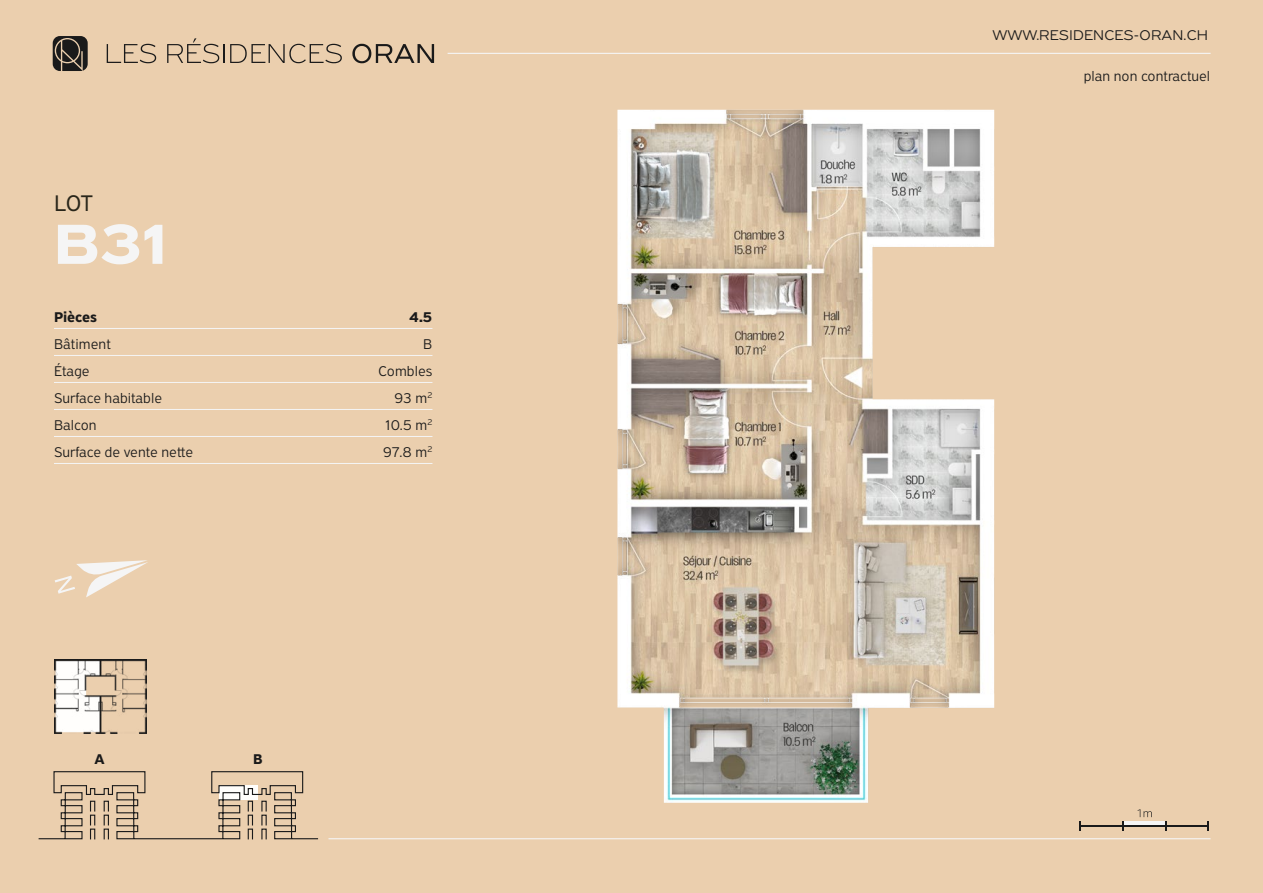
<style>
.page{position:relative;width:1263px;height:893px;background:#ebcfae}
.page>*{position:absolute;margin:0;border:0;box-sizing:border-box;transform-origin:0 0}
.Lot_nr{font:60px "PF Grand Gothik";color:#f5f5f5}
.t1{font:24px "PF Grand Gothik";color:#29261a}
.Table{font:15px "PF Grand Gothik";color:#1a1a1a}
</style>
<div class="page">
<hr style="left:448px;top:53px;width:762px;height:1px;background:#f5f5f5">
<hr style="left:328px;top:838px;width:882px;height:1px;background:#f5f5f5">
<svg style="left:107px;top:44px;width:49px;height:19px"></svg>
<svg style="left:167px;top:38px;width:175px;height:25px"></svg>
<svg style="left:352px;top:44px;width:82px;height:19px"></svg>
<svg style="left:53px;top:36px;width:35px;height:35px"></svg>
<div style="left:1123px;top:821px;width:43px;height:5px;background:#f5f5f5"></div>
<svg style="left:1122px;top:821px;width:2px;height:9px"></svg>
<hr style="left:1123px;top:825px;width:43px;height:1px;background:#1a1a1a">
<svg style="left:1079px;top:821px;width:2px;height:9px"></svg>
<hr style="left:1080px;top:825px;width:42px;height:1px;background:#1a1a1a">
<hr style="left:1165px;top:825px;width:42px;height:1px;background:#1a1a1a">
<svg style="left:1137px;top:809px;width:15px;height:8px"></svg>
<img style="left:617px;top:110px;width:377px;height:693px">
<hr style="left:54px;top:328px;width:378px;height:1px;background:#f5f5f5">
<hr style="left:54px;top:355px;width:378px;height:1px;background:#f5f5f5">
<hr style="left:54px;top:382px;width:378px;height:1px;background:#f5f5f5">
<hr style="left:54px;top:409px;width:378px;height:1px;background:#f5f5f5">
<hr style="left:54px;top:436px;width:378px;height:1px;background:#f5f5f5">
<hr style="left:54px;top:463px;width:378px;height:1px;background:#f5f5f5">
<svg style="left:55px;top:560px;width:93px;height:37px"></svg>
<svg style="left:38px;top:771px;width:281px;height:69px"></svg>
<img style="left:54px;top:659px;width:92px;height:75px">
<p class="t1" style="left:54px;top:190px;width:40px">LOT</p>
<p class="Lot_nr" style="left:54px;top:211px;width:116px">B31</p>
<p class="Table" style="left:54px;top:309px;width:45px">Pièces</p>
<p class="Table" style="left:409px;top:309px;width:25px">4.5</p>
<p class="Table" style="left:54px;top:336px;width:58px">Bâtiment</p>
<p class="Table" style="left:423px;top:336px;width:11px">B</p>
<p class="Table" style="left:54px;top:363px;width:37px">Étage</p>
<p class="Table" style="left:378px;top:363px;width:56px">Combles</p>
<p class="Table" style="left:54px;top:390px;width:110px">Surface habitable</p>
<p class="Table" style="left:394px;top:390px;width:40px">93 m<sup>2</sup></p>
<p class="Table" style="left:54px;top:417px;width:44px">Balcon</p>
<p class="Table" style="left:385px;top:417px;width:49px">10.5 m<sup>2</sup></p>
<p class="Table" style="left:54px;top:444px;width:141px">Surface de vente nette</p>
<p class="Table" style="left:383px;top:444px;width:51px">97.8 m<sup>2</sup></p>
<p class="Table" style="left:94px;top:751px;width:12px">A</p>
<p class="Table" style="left:253px;top:751px;width:11px">B</p>
<p class="Table" style="left:992px;top:27px;width:217px">WWW.RESIDENCES-ORAN.CH</p>
<p class="Table" style="left:1084px;top:68px;width:128px">plan non contractuel</p>
</div>
